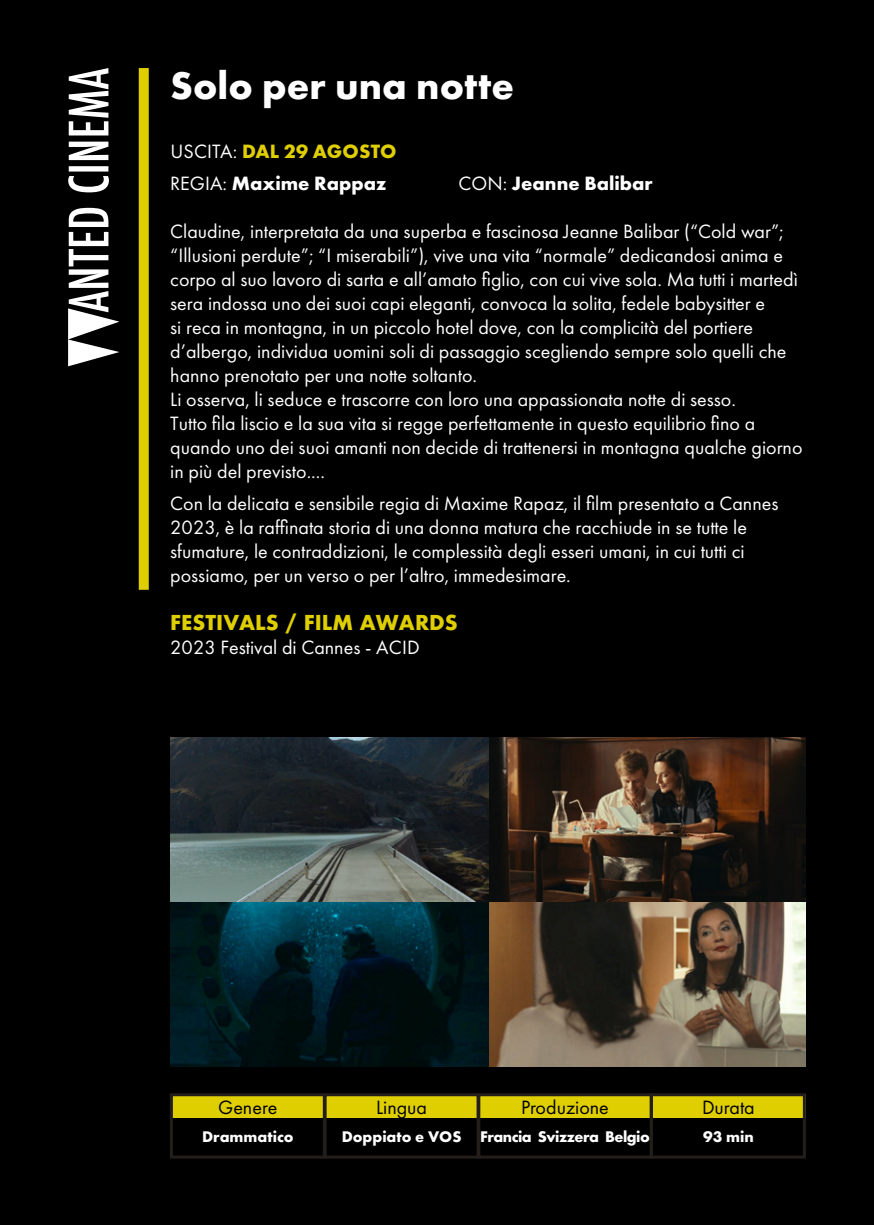
<style>
.page{position:relative;width:874px;height:1225px;background:#fff}
.page>*{position:absolute;margin:0;border:0;box-sizing:border-box;transform-origin:0 0}
.t1{font:700 40px "Futura PT";color:#fff}
.t2{font:20px/24px "Futura PT";color:#fff}
.t3{font:700 20px "Futura PT";color:#fff}
.t4{font:20px "Futura PT";color:#000}
.t5{font:700 20px "Futura";color:#dfcf01}
.t6{font:700 20px "Futura PT";letter-spacing:.01em;color:#dfcf01}
.t7{font:700 16px "Futura PT";color:#fff}
.t8{font:700 16px "Futura PT";letter-spacing:-.03em;color:#fff}
.s1{font-weight:400;color:#fff}
.s2{font-weight:400}
</style>
<div class="page">
<div style="left:0;top:0;width:873px;height:1225px;background:#000"></div>
<img style="left:170px;top:737px;width:635px;height:329px">
<div style="left:651px;top:1093px;width:153px;height:24px;background:#dfcf01"></div>
<div style="left:325px;top:1093px;width:153px;height:24px;background:#dfcf01"></div>
<div style="left:478px;top:1093px;width:172px;height:24px;background:#dfcf01"></div>
<div style="left:171px;top:1093px;width:153px;height:24px;background:#dfcf01"></div>
<div style="left:170px;top:1093px;width:155px;height:65px;border:3px solid #241e1b"></div>
<div style="left:323px;top:1093px;width:156px;height:65px;border:3px solid #241e1b"></div>
<div style="left:649px;top:1093px;width:156px;height:65px;border:3px solid #241e1b"></div>
<div style="left:477px;top:1093px;width:175px;height:65px;border:3px solid #241e1b"></div>
<div style="left:139px;top:68px;width:10px;height:522px;background:#dfcf01"></div>
<svg style="left:68px;top:68px;width:51px;height:298px"></svg>
<p class="t1" style="left:170px;top:59px;width:345px">Solo per una notte</p>
<p class="t6" style="left:170px;top:139px;width:228px"><span class="s1">USCITA:</span> DAL 29 AGOSTO</p>
<p class="t3" style="left:170px;top:171px;width:218px"><span class="s2">REGIA:</span> Maxime Rappaz</p>
<p class="t3" style="left:458px;top:171px;width:195px"><span class="s2">CON:</span> Jeanne Balibar</p>
<p class="t2" style="left:170px;top:219px;width:628px">Claudine, interpretata da una superba e fascinosa Jeanne Balibar (“Cold war”; “Illusioni perdute”; “I miserabili”), vive una vita “normale” dedicandosi anima e corpo al suo lavoro di sarta e all’amato figlio, con cui vive sola. Ma tutti i martedì sera indossa uno dei suoi capi eleganti, convoca la solita, fedele babysitter e<br>si reca in montagna, in un piccolo hotel dove, con la complicità del portiere d’albergo, individua uomini soli di passaggio scegliendo sempre solo quelli che hanno prenotato per una notte soltanto.</p>
<p class="t2" style="left:170px;top:387px;width:567px">Li osserva, li seduce e trascorre con loro una appassionata notte di sesso.</p>
<p class="t2" style="left:170px;top:411px;width:633px">Tutto fila liscio e la sua vita si regge perfettamente in questo equilibrio fino a quando uno dei suoi amanti non decide di trattenersi in montagna qualche giorno in più del previsto....</p>
<p class="t2" style="left:170px;top:491px;width:609px">Con la delicata e sensibile regia di Maxime Rapaz, il film presentato a Cannes 2023, è la raffinata storia di una donna matura che racchiude in se tutte le sfumature, le contraddizioni, le complessità degli esseri umani, in cui tutti ci possiamo, per un verso o per l’altro, immedesimare.</p>
<p class="t5" style="left:170px;top:608px;width:289px">FESTIVALS / FILM AWARDS</p>
<p class="t2" style="left:170px;top:635px;width:251px">2023 Festival di Cannes - ACID</p>
<p class="t4" style="left:218px;top:1095px;width:61px">Genere</p>
<p class="t7" style="left:202px;top:1126px;width:93px">Drammatico</p>
<p class="t4" style="left:376px;top:1095px;width:53px">Lingua</p>
<p class="t7" style="left:341px;top:1126px;width:121px">Doppiato e VOS</p>
<p class="t4" style="left:521px;top:1095px;width:89px">Produzione</p>
<p class="t8" style="left:480px;top:1126px;width:171px">Francia Svizzera Belgio</p>
<p class="t4" style="left:701px;top:1095px;width:54px">Durata</p>
<p class="t7" style="left:702px;top:1126px;width:52px">93 min</p>
</div>
